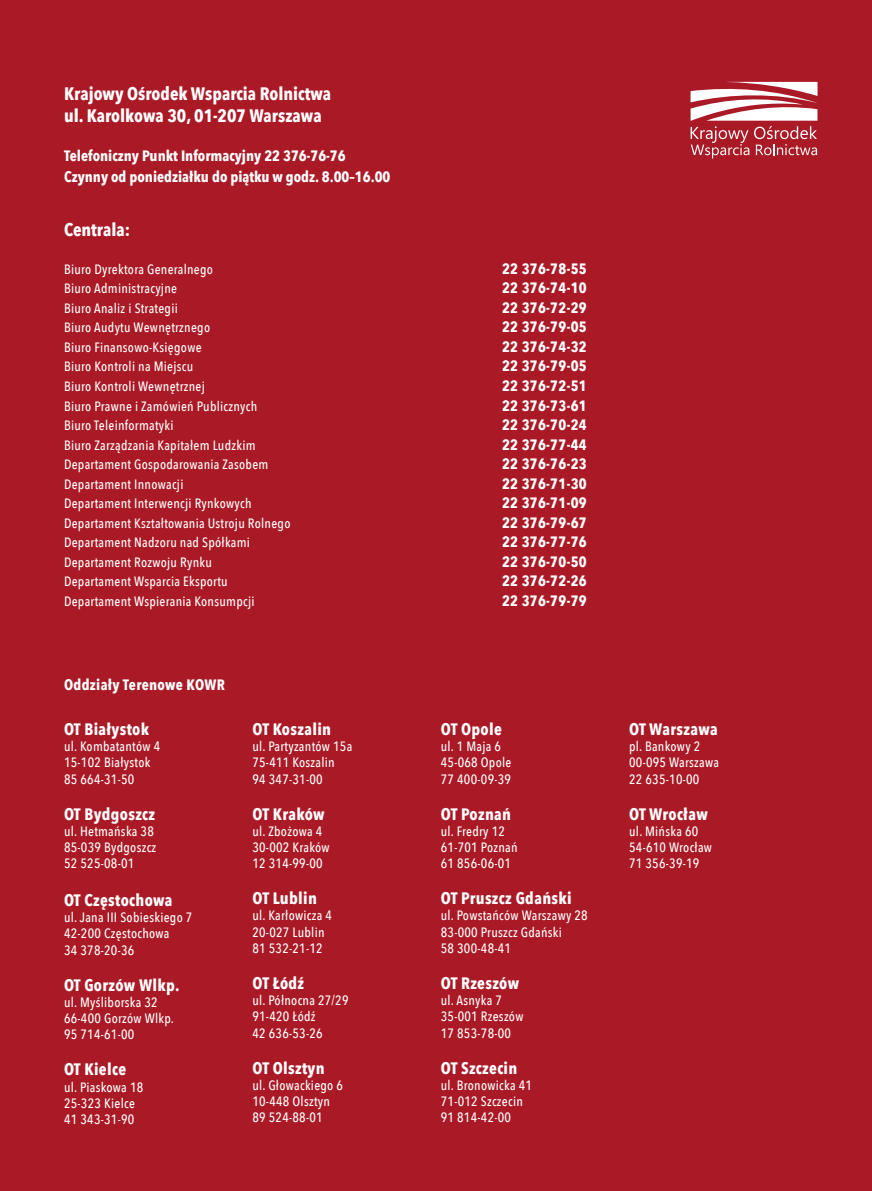
<style>
.page{position:relative;width:872px;height:1191px;background:#aa1a26}
.page>*{position:absolute;margin:0;border:0;box-sizing:border-box;transform-origin:0 0}
.t1{font:700 18px/22.5px "Avenir Next Condensed";color:#fff}
.t2{font:700 16.5px "Avenir Next Condensed";letter-spacing:.02em;color:#fff}
.t3{font:700 15px "Avenir Next Condensed";letter-spacing:.02em;color:#fff}
.t4{font:700 15px/21px "Avenir Next Condensed";color:#fff}
.t5{font:500 13.5px/16.2px "Avenir Next Condensed";letter-spacing:.02em;color:#fff}
</style>
<div class="page">
<svg style="left:690px;top:82px;width:127px;height:76px"></svg>
<h1 class="t1" style="left:64px;top:82px;width:269px">Krajowy Ośrodek Wsparcia Rolnictwa ul. Karolkowa 30, 01-207 Warszawa</h1>
<p class="t4" style="left:64px;top:145px;width:328px">Telefoniczny Punkt Informacyjny 22 376-76-76<br>Czynny od poniedziałku do piątku w godz. 8.00–16.00</p>
<h1 class="t1" style="left:64px;top:219px;width:68px">Centrala:</h1>
<p class="t5" style="left:64px;top:261px;width:150px">Biuro Dyrektora Generalnego</p>
<p class="t3" style="left:502px;top:259px;width:86px">22 376-78-55</p>
<p class="t5" style="left:64px;top:280px;width:114px">Biuro Administracyjne</p>
<p class="t3" style="left:502px;top:279px;width:86px">22 376-74-10</p>
<p class="t5" style="left:64px;top:300px;width:115px">Biuro Analiz i Strategii</p>
<p class="t3" style="left:502px;top:298px;width:86px">22 376-72-29</p>
<p class="t5" style="left:64px;top:319px;width:148px">Biuro Audytu Wewnętrznego</p>
<p class="t3" style="left:502px;top:318px;width:86px">22 376-79-05</p>
<p class="t5" style="left:64px;top:339px;width:139px">Biuro Finansowo-Księgowe</p>
<p class="t3" style="left:502px;top:337px;width:86px">22 376-74-32</p>
<p class="t5" style="left:64px;top:358px;width:131px">Biuro Kontroli na Miejscu</p>
<p class="t3" style="left:502px;top:357px;width:86px">22 376-79-05</p>
<p class="t5" style="left:64px;top:378px;width:142px">Biuro Kontroli Wewnętrznej</p>
<p class="t3" style="left:502px;top:376px;width:86px">22 376-72-51</p>
<p class="t5" style="left:64px;top:397px;width:195px">Biuro Prawne i Zamówień Publicznych</p>
<p class="t3" style="left:502px;top:396px;width:86px">22 376-73-61</p>
<p class="t5" style="left:64px;top:417px;width:111px">Biuro Teleinformatyki</p>
<p class="t3" style="left:502px;top:415px;width:86px">22 376-70-24</p>
<p class="t5" style="left:64px;top:436px;width:193px">Biuro Zarządzania Kapitałem Ludzkim</p>
<p class="t3" style="left:502px;top:435px;width:86px">22 376-77-44</p>
<p class="t5" style="left:64px;top:456px;width:206px">Departament Gospodarowania Zasobem</p>
<p class="t3" style="left:502px;top:454px;width:86px">22 376-76-23</p>
<p class="t5" style="left:64px;top:475px;width:121px">Departament Innowacji</p>
<p class="t3" style="left:502px;top:474px;width:86px">22 376-71-30</p>
<p class="t5" style="left:64px;top:495px;width:189px">Departament Interwencji Rynkowych</p>
<p class="t3" style="left:502px;top:493px;width:86px">22 376-71-09</p>
<p class="t5" style="left:64px;top:514px;width:228px">Departament Kształtowania Ustroju Rolnego</p>
<p class="t3" style="left:502px;top:513px;width:86px">22 376-79-67</p>
<p class="t5" style="left:64px;top:534px;width:187px">Departament Nadzoru nad Spółkami</p>
<p class="t3" style="left:502px;top:532px;width:86px">22 376-77-76</p>
<p class="t5" style="left:64px;top:553px;width:149px">Departament Rozwoju Rynku</p>
<p class="t3" style="left:502px;top:552px;width:86px">22 376-70-50</p>
<p class="t5" style="left:64px;top:573px;width:165px">Departament Wsparcia Eksportu</p>
<p class="t3" style="left:502px;top:571px;width:86px">22 376-72-26</p>
<p class="t5" style="left:64px;top:592px;width:192px">Departament Wspierania Konsumpcji</p>
<p class="t3" style="left:502px;top:591px;width:86px">22 376-79-79</p>
<p class="t3" style="left:64px;top:676px;width:162px">Oddziały Terenowe KOWR</p>
<p class="t2" style="left:64px;top:719px;width:86px">OT Białystok</p>
<p class="t5" style="left:64px;top:738px;width:98px">ul. Kombatantów 4<br>15-102 Białystok<br>85 664-31-50</p>
<p class="t2" style="left:64px;top:803px;width:93px">OT Bydgoszcz</p>
<p class="t5" style="left:64px;top:823px;width:94px">ul. Hetmańska 38<br>85-039 Bydgoszcz<br>52 525-08-01</p>
<p class="t2" style="left:64px;top:890px;width:110px">OT Częstochowa</p>
<p class="t5" style="left:64px;top:909px;width:130px">ul. Jana III Sobieskiego 7<br>42-200 Częstochowa<br>34 378-20-36</p>
<p class="t2" style="left:64px;top:974px;width:117px">OT Gorzów Wlkp.</p>
<p class="t5" style="left:64px;top:994px;width:111px">ul. Myśliborska 32<br>66-400 Gorzów Wlkp.<br>95 714-61-00</p>
<p class="t2" style="left:64px;top:1059px;width:64px">OT Kielce</p>
<p class="t5" style="left:64px;top:1078px;width:81px">ul. Piaskowa 18<br>25-323 Kielce<br>41 343-31-90</p>
<p class="t2" style="left:252px;top:719px;width:80px">OT Koszalin</p>
<p class="t5" style="left:252px;top:738px;width:101px">ul. Partyzantów 15a<br>75-411 Koszalin<br>94 347-31-00</p>
<p class="t2" style="left:252px;top:803px;width:74px">OT Kraków</p>
<p class="t5" style="left:252px;top:823px;width:79px">ul. Zbożowa 4<br>30-002 Kraków<br>12 314-99-00</p>
<p class="t2" style="left:252px;top:888px;width:66px">OT Lublin</p>
<p class="t5" style="left:252px;top:907px;width:81px">ul. Karłowicza 4<br>20-027 Lublin<br>81 532-21-12</p>
<p class="t2" style="left:252px;top:973px;width:53px">OT Łódź</p>
<p class="t5" style="left:252px;top:992px;width:98px">ul. Północna 27/29<br>91-420 Łódź<br>42 636-53-26</p>
<p class="t2" style="left:252px;top:1057px;width:74px">OT Olsztyn</p>
<p class="t5" style="left:252px;top:1076px;width:92px">ul. Głowackiego 6<br>10-448 Olsztyn<br>89 524-88-01</p>
<p class="t2" style="left:441px;top:719px;width:63px">OT Opole</p>
<p class="t5" style="left:441px;top:738px;width:72px">ul. 1 Maja 6<br>45-068 Opole<br>77 400-09-39</p>
<p class="t2" style="left:441px;top:803px;width:72px">OT Poznań</p>
<p class="t5" style="left:441px;top:823px;width:78px">ul. Fredry 12<br>61-701 Poznań<br>61 856-06-01</p>
<p class="t2" style="left:441px;top:888px;width:132px">OT Pruszcz Gdański</p>
<p class="t5" style="left:441px;top:907px;width:148px">ul. Powstańców Warszawy 28<br>83-000 Pruszcz Gdański<br>58 300-48-41</p>
<p class="t2" style="left:441px;top:973px;width:80px">OT Rzeszów</p>
<p class="t5" style="left:441px;top:992px;width:84px">ul. Asnyka 7<br>35-001 Rzeszów<br>17 853-78-00</p>
<p class="t2" style="left:441px;top:1057px;width:78px">OT Szczecin</p>
<p class="t5" style="left:441px;top:1076px;width:93px">ul. Bronowicka 41<br>71-012 Szczecin<br>91 814-42-00</p>
<p class="t2" style="left:629px;top:719px;width:90px">OT Warszawa</p>
<p class="t5" style="left:629px;top:738px;width:91px">pl. Bankowy 2<br>00-095 Warszawa<br>22 635-10-00</p>
<p class="t2" style="left:629px;top:803px;width:80px">OT Wrocław</p>
<p class="t5" style="left:629px;top:823px;width:84px">ul. Mińska 60<br>54-610 Wrocław<br>71 356-39-19</p>
</div>
